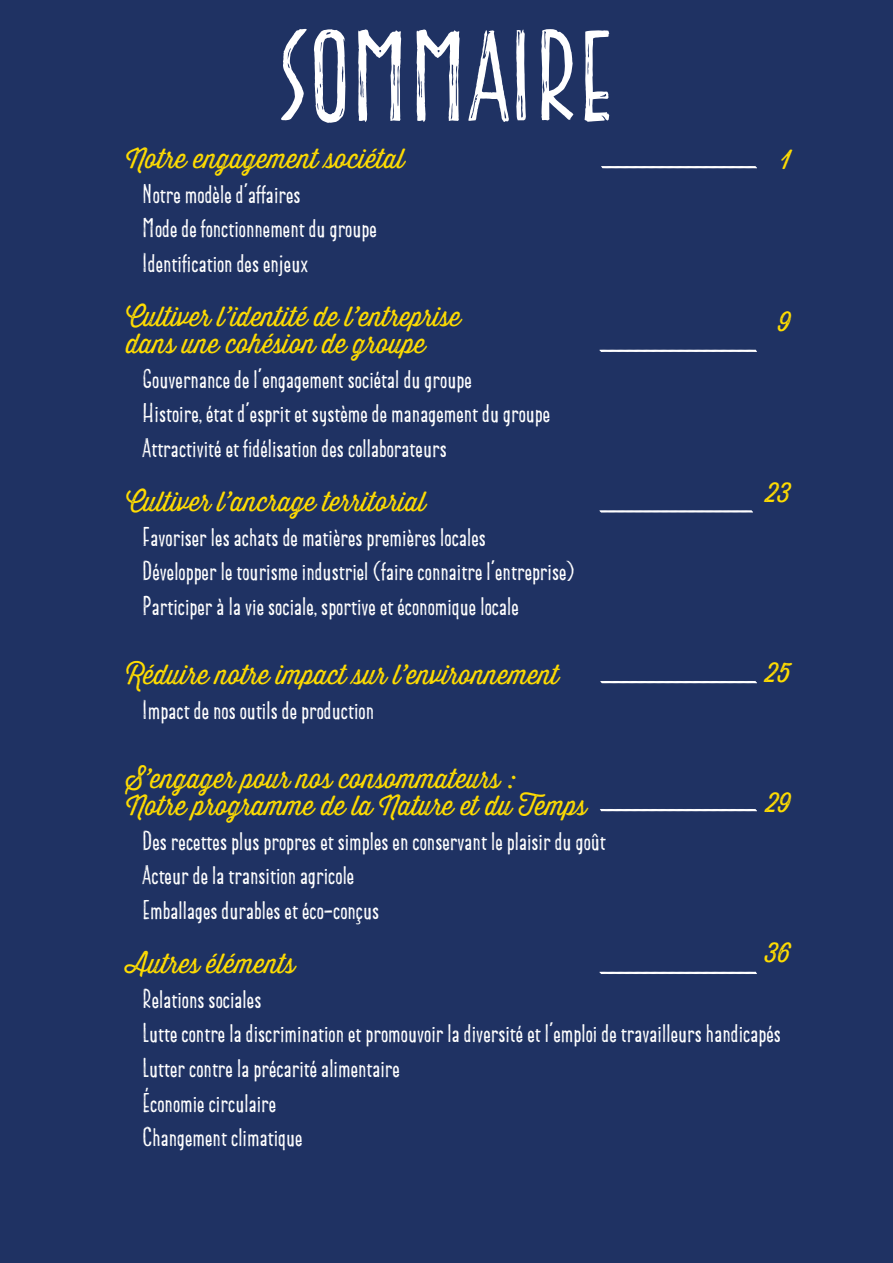
<style>
.page{position:relative;width:893px;height:1263px;background:#1f3263}
.page>*{position:absolute;margin:0;border:0;box-sizing:border-box;transform-origin:0 0}
.t1{font:127.5px "Gianduja Sans";color:#fff}
.t2{font:27px/54px "Gianduja Sans";color:#fff}
.t3{font:27px/27px "Thirsty Rough Lt One";color:#ffdc01}
.s1{font-family:"Thirsty Rough Lt One";color:#ffdc01}
</style>
<div class="page">
<svg style="left:601px;top:166px;width:156px;height:3px"></svg>
<svg style="left:599px;top:349px;width:158px;height:3px"></svg>
<svg style="left:599px;top:510px;width:154px;height:3px"></svg>
<svg style="left:600px;top:681px;width:157px;height:3px"></svg>
<svg style="left:600px;top:809px;width:157px;height:3px"></svg>
<svg style="left:599px;top:971px;width:158px;height:3px"></svg>
<p class="t1" style="left:279px;top:0;width:336px">SOMMAIRE</p>
<p class="t3" style="left:126px;top:145px;width:280px">Notre engagement sociétal</p>
<p class="t2" style="left:143px;top:166px;width:159px">Notre modèle d’affaires</p>
<p class="t2" style="left:143px;top:200px;width:236px">Mode de fonctionnement du groupe</p>
<p class="t2" style="left:143px;top:235px;width:167px">Identification des enjeux</p>
<p class="t3" style="left:126px;top:303px;width:336px">Cultiver l’identité de l’entreprise dans une cohésion de groupe</p>
<p class="t2" style="left:143px;top:350px;width:331px">Gouvernance de l’engagement sociétal du groupe</p>
<p class="t2" style="left:143px;top:385px;width:409px">Histoire, état d’esprit et système de management du groupe</p>
<p class="t2" style="left:126px;top:420px;width:322px;text-indent:16px">Attractivité et fidélisation des collaborateurs<br><span class="s1">Cultiver l’ancrage territorial</span></p>
<p class="t2" style="left:143px;top:508px;width:345px">Favoriser les achats de matières premières locales</p>
<p class="t2" style="left:143px;top:543px;width:433px">Développer le tourisme industriel (faire connaitre l’entreprise)</p>
<p class="t2" style="left:143px;top:578px;width:378px">Participer à la vie sociale, sportive et économique locale</p>
<p class="t3" style="left:126px;top:661px;width:434px">Réduire notre impact sur l’environnement</p>
<p class="t2" style="left:143px;top:682px;width:233px">Impact de nos outils de production</p>
<p class="t3" style="left:781px;top:146px;width:12px">1</p>
<p class="t3" style="left:778px;top:308px;width:14px">9</p>
<p class="t3" style="left:766px;top:478px;width:26px">23</p>
<p class="t3" style="left:766px;top:659px;width:26px">25</p>
<p class="t3" style="left:126px;top:765px;width:462px">S’engager pour nos consommateurs :<br>Notre programme de la Nature et du Temps</p>
<p class="t2" style="left:143px;top:813px;width:465px">Des recettes plus propres et simples en conservant le plaisir du goût</p>
<p class="t2" style="left:143px;top:847px;width:213px">Acteur de la transition agricole</p>
<p class="t2" style="left:143px;top:882px;width:238px">Emballages durables et éco-conçus</p>
<p class="t3" style="left:126px;top:950px;width:170px">Autres éléments</p>
<p class="t2" style="left:143px;top:971px;width:120px">Relations sociales</p>
<p class="t2" style="left:143px;top:1005px;width:640px">Lutte contre la discrimination et promouvoir la diversité et l’emploi de travailleurs handicapés</p>
<p class="t2" style="left:143px;top:1040px;width:259px">Lutter contre la précarité alimentaire</p>
<p class="t2" style="left:143px;top:1075px;width:135px">Économie circulaire</p>
<p class="t2" style="left:143px;top:1109px;width:161px">Changement climatique</p>
<p class="t3" style="left:767px;top:789px;width:26px">29</p>
<p class="t3" style="left:765px;top:939px;width:27px">36</p>
</div>
